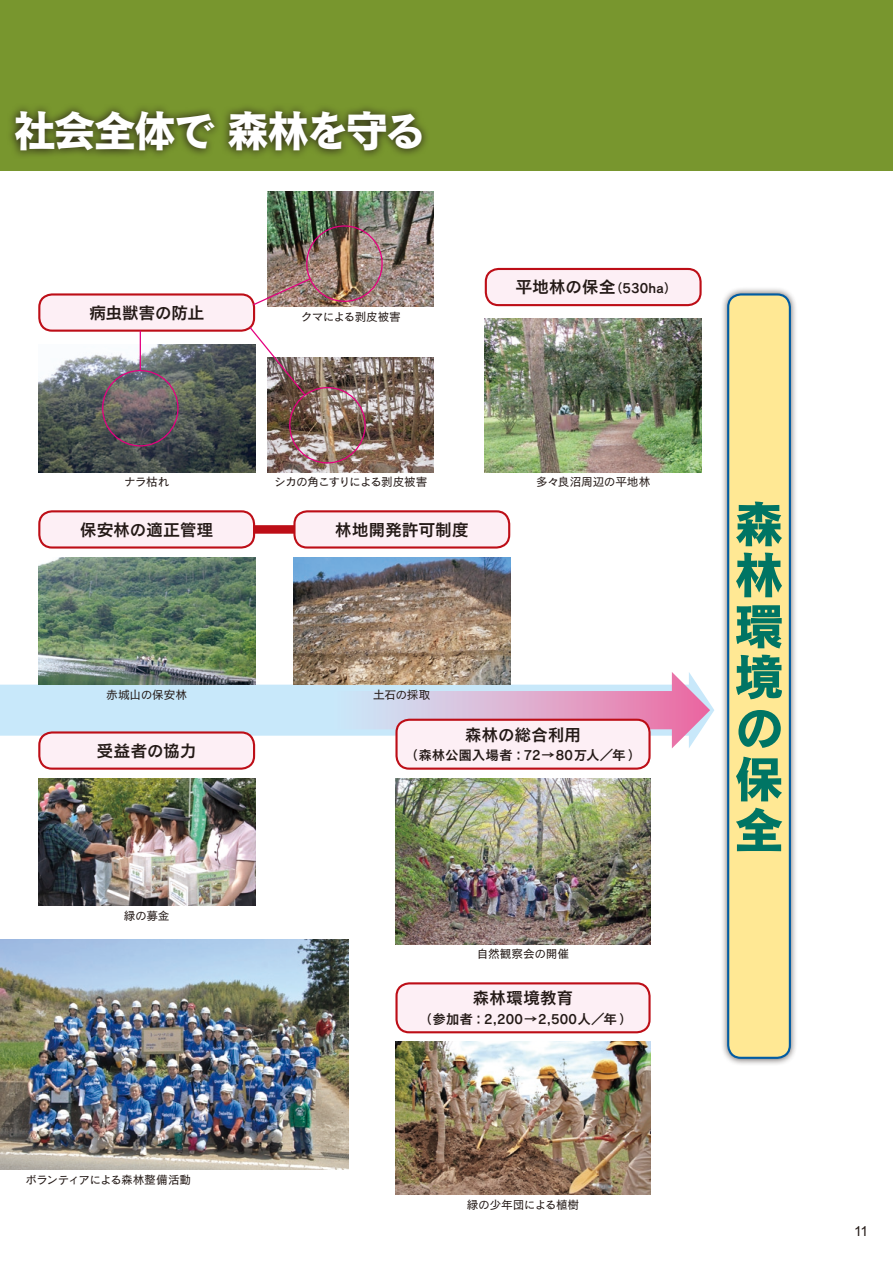
<style>
.page{position:relative;width:893px;height:1263px;background:#fff}
.page>*{position:absolute;margin:0;border:0;box-sizing:border-box;transform-origin:0 0}
.t1{font:51px/51px "Cezanne Pro B";color:#007564;text-align:justify}
.t2{font:44.7px "Cezanne Pro B";letter-spacing:-.09em;color:#fff}
.t3{font:16.95px "Cezanne Pro DB";letter-spacing:-.025em;color:#231916}
.t4{font:13.8px "Arial";color:#231916}
.t5{font:13.65px "Cezanne Pro DB";letter-spacing:.01em;color:#231916}
.t6{font:13.65px "Cezanne Pro DB";letter-spacing:-.015em;color:#231916}
.t7{font:11.7px "Cezanne Pro M";letter-spacing:-.025em;color:#231916}
.t8{font:11.7px "Cezanne Pro M";letter-spacing:-.06em;color:#231916}
.t9{font:11.7px "Cezanne Pro M";letter-spacing:-.07em;color:#231916}
.t10{font:11.7px "Cezanne Pro M";letter-spacing:-.05em;color:#231916}
.s1{font-size:16.95px}
</style>
<div class="page">
<div style="left:77px;top:525px;width:382px;height:9px;background:#bd0e17"></div>
<svg style="left:0;top:672px;width:714px;height:76px;background:#cfebfa"></svg>
<div style="left:0;top:0;width:893px;height:170px;background:#78962e"></div>
<img style="left:38px;top:344px;width:217px;height:128px">
<img style="left:268px;top:357px;width:166px;height:115px">
<img style="left:485px;top:319px;width:217px;height:153px">
<img style="left:268px;top:191px;width:166px;height:115px">
<img style="left:38px;top:557px;width:217px;height:128px">
<img style="left:293px;top:557px;width:217px;height:128px">
<img style="left:0;top:940px;width:349px;height:229px">
<img style="left:38px;top:778px;width:217px;height:128px">
<img style="left:395px;top:778px;width:256px;height:166px">
<img style="left:395px;top:1042px;width:256px;height:153px">
<svg style="left:327px;top:672px;width:383px;height:76px"></svg>
<div style="left:39px;top:511px;width:215px;height:36px;background:#fdeff5;border-radius:13px"></div>
<div style="left:38px;top:510px;width:217px;height:39px;border:2px solid #bd0e17;border-radius:13px"></div>
<div style="left:39px;top:294px;width:215px;height:37px;background:#fdeff5;border-radius:13px"></div>
<div style="left:38px;top:293px;width:217px;height:39px;border:2px solid #bd0e17;border-radius:13px"></div>
<div style="left:486px;top:269px;width:215px;height:36px;background:#fdeff5;border-radius:13px"></div>
<div style="left:485px;top:268px;width:217px;height:38px;border:2px solid #bd0e17;border-radius:13px"></div>
<div style="left:294px;top:511px;width:215px;height:36px;background:#fdeff5;border-radius:13px"></div>
<div style="left:293px;top:510px;width:217px;height:39px;border:2px solid #bd0e17;border-radius:13px"></div>
<div style="left:39px;top:732px;width:215px;height:37px;background:#fdeff5;border-radius:13px"></div>
<div style="left:38px;top:731px;width:217px;height:39px;border:2px solid #bd0e17;border-radius:13px"></div>
<div style="left:720px;top:286px;width:77px;height:779px;background:#231916;opacity:.7"></div>
<div style="left:728px;top:294px;width:62px;height:764px;background:#ffe894;border-radius:13px"></div>
<div style="left:727px;top:293px;width:64px;height:766px;border:2px solid #005ca3;border-radius:13px"></div>
<div style="left:396px;top:720px;width:253px;height:49px;background:#fdeff5;border-radius:13px"></div>
<div style="left:395px;top:719px;width:256px;height:51px;border:2px solid #bd0e17;border-radius:13px"></div>
<div style="left:396px;top:983px;width:253px;height:49px;background:#fdeff5;border-radius:13px"></div>
<div style="left:395px;top:982px;width:256px;height:51px;border:2px solid #bd0e17;border-radius:13px"></div>
<svg style="left:10px;top:107px;width:417px;height:49px"></svg>
<div style="left:102px;top:370px;width:77px;height:76px;border:1px solid #e4007f;border-radius:50%"></div>
<div style="left:289px;top:387px;width:77px;height:76px;border:1px solid #e4007f;border-radius:50%"></div>
<div style="left:306px;top:225px;width:77px;height:77px;border:1px solid #e4007f;border-radius:50%"></div>
<svg style="left:252px;top:277px;width:60px;height:29px"></svg>
<svg style="left:248px;top:326px;width:59px;height:71px"></svg>
<hr style="left:140px;top:331px;width:1px;height:39px;background:#e4007f">
<h2 class="t2" style="left:13px;top:102px;width:416px">社会全体で 森林を守る</h2>
<h3 class="t3" style="left:89px;top:302px;width:117px">病虫獣害の防止</h3>
<p class="t10" style="left:301px;top:309px;width:102px">クマによる剥皮被害</p>
<p class="t5" style="left:515px;top:280px;width:164px"><span class="s1">平地林の保全</span>（530ha）</p>
<p class="t7" style="left:124px;top:475px;width:47px">ナラ枯れ</p>
<p class="t9" style="left:274px;top:475px;width:155px">シカの角こすりによる剥皮被害</p>
<h3 class="t3" style="left:80px;top:519px;width:135px">保安林の適正管理</h3>
<p class="t7" style="left:106px;top:687px;width:82px">赤城山の保安林</p>
<h3 class="t3" style="left:335px;top:519px;width:135px">林地開発許可制度</h3>
<p class="t7" style="left:373px;top:687px;width:59px">土石の採取</p>
<p class="t7" style="left:536px;top:475px;width:116px">多々良沼周辺の平地林</p>
<h3 class="t3" style="left:97px;top:740px;width:102px">受益者の協力</h3>
<p class="t7" style="left:124px;top:908px;width:47px">緑の募金</p>
<p class="t8" style="left:25px;top:1172px;width:167px">ボランティアによる森林整備活動</p>
<h3 class="t3" style="left:465px;top:724px;width:118px">森林の総合利用</h3>
<p class="t6" style="left:404px;top:746px;width:239px">（森林公園入場者：72→80万人／年）</p>
<p class="t7" style="left:477px;top:947px;width:94px">自然観察会の開催</p>
<h3 class="t3" style="left:473px;top:987px;width:102px">森林環境教育</h3>
<p class="t5" style="left:418px;top:1010px;width:216px">（参加者：2,200→2,500人／年）</p>
<p class="t7" style="left:467px;top:1197px;width:114px">緑の少年団による植樹</p>
<h1 class="t1" style="left:733px;top:497px;width:50px">森林環境の保全</h1>
<p class="t4" style="left:854px;top:1222px;width:15px">11</p>
</div>
